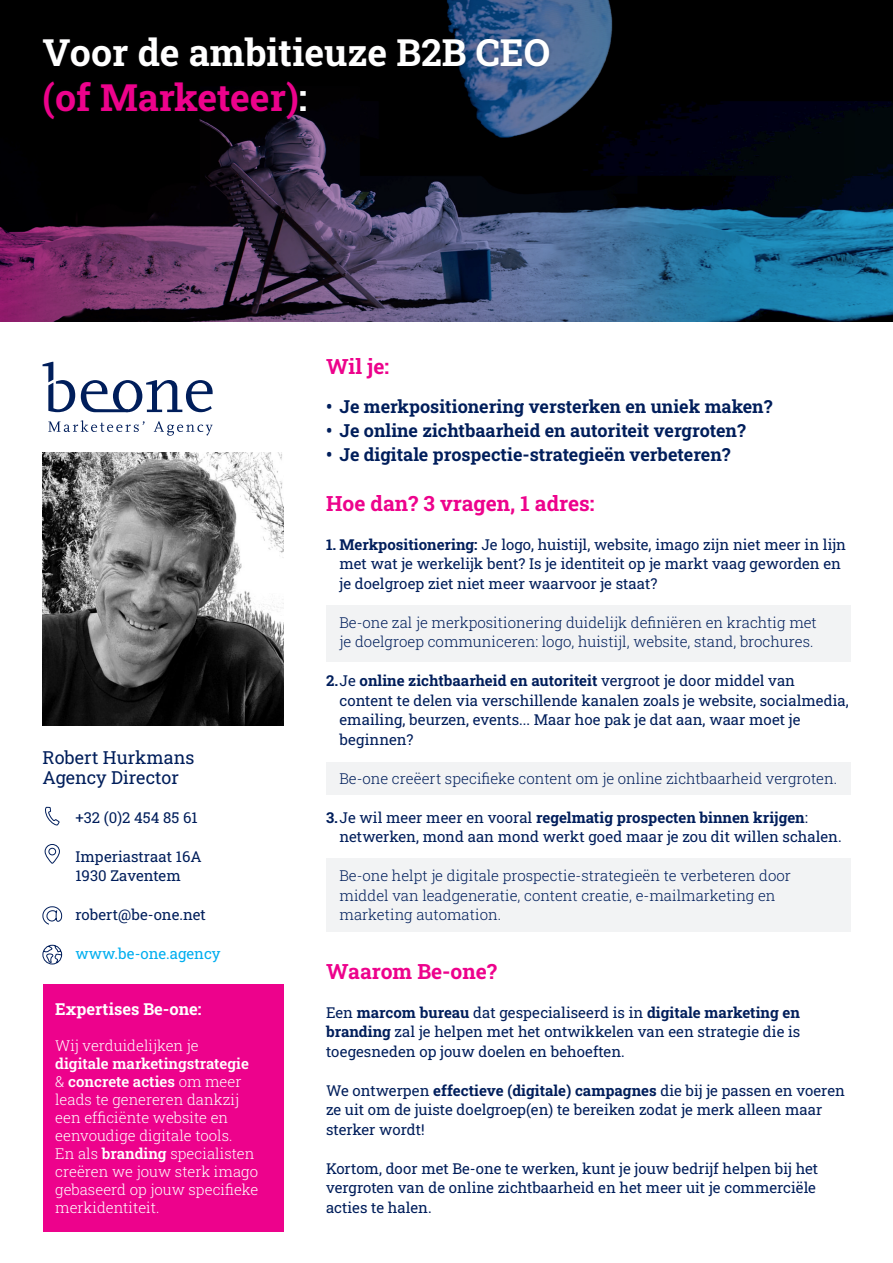
<style>
.page{position:relative;width:893px;height:1263px;background:#fff}
.page>*{position:absolute;margin:0;border:0;box-sizing:border-box;transform-origin:0 0}
.t1{font:700 37.5px "Roboto Slab";color:#fff}
.t2{font:700 37.5px "Roboto Slab";color:#ed028c}
.t3{font:700 21px "Roboto Slab";color:#ed028c}
.t4{font:700 18px "Roboto Slab";color:#001e5b}
.t5{font:18px "Roboto Slab";color:#001e5b}
.t6{font:700 16.5px "Roboto Slab";color:#fff}
.t7{font:15px/19.5px "Roboto Slab";color:#001e5b}
.t8{font:300 15px "Roboto Slab";color:#001e5b}
.t9{font:300 15px/18px "Roboto Slab";color:#fff}
.t10{font:15px "Roboto Slab";color:#00aeef}
.s1{color:#fff}
.s2{font-weight:600}
.s3{font-weight:700}
</style>
<div class="page">
<div style="left:326px;top:605px;width:524px;height:56px;background:#f2f3f4"></div>
<div style="left:326px;top:858px;width:524px;height:74px;background:#f2f3f4"></div>
<div style="left:326px;top:762px;width:524px;height:32px;background:#f2f3f4"></div>
<svg style="left:48px;top:420px;width:97px;height:12px"></svg>
<svg style="left:154px;top:421px;width:59px;height:15px"></svg>
<svg style="left:81px;top:380px;width:132px;height:32px"></svg>
<svg style="left:43px;top:362px;width:32px;height:50px"></svg>
<svg style="left:0;top:0;width:893px;height:321px;background:#21283c"></svg>
<div style="left:40px;top:34px;width:512px;height:88px;background:#231f20;opacity:.22"></div>
<div style="left:43px;top:984px;width:240px;height:248px;background:#ed028c"></div>
<img style="left:43px;top:452px;width:240px;height:273px">
<svg style="left:42px;top:944px;width:20px;height:21px"></svg>
<svg style="left:42px;top:906px;width:21px;height:19px"></svg>
<svg style="left:44px;top:844px;width:16px;height:20px"></svg>
<svg style="left:45px;top:806px;width:15px;height:20px"></svg>
<p class="t1" style="left:43px;top:27px;width:509px">Voor de ambitieuze B2B CEO</p>
<p class="t2" style="left:43px;top:72px;width:266px">(of Marketeer)<span class="s1">:</span></p>
<p class="t5" style="left:43px;top:745px;width:154px">Robert Hurkmans</p>
<p class="t5" style="left:43px;top:765px;width:138px">Agency Director</p>
<p class="t7" style="left:75px;top:807px;width:124px">+32 (0)2 454 85 61</p>
<p class="t7" style="left:75px;top:846px;width:128px">Imperiastraat 16A</p>
<p class="t7" style="left:75px;top:865px;width:107px">1930 Zaventem</p>
<p class="t7" style="left:75px;top:904px;width:132px">robert@be-one.net</p>
<p class="t10" style="left:75px;top:943px;width:147px">www.be-one.agency</p>
<p class="t6" style="left:55px;top:997px;width:148px">Expertises Be-one:</p>
<p class="t9" style="left:55px;top:1036px;width:145px">Wij verduidelijken je</p>
<p class="t9" style="left:55px;top:1054px;width:195px"><span class="s2">digitale marketingstrategie </span>&amp; <span class="s2">concrete acties</span> om meer leads te genereren dankzij een efficiënte website en eenvoudige digitale tools.</p>
<p class="t9" style="left:55px;top:1144px;width:205px">En als <span class="s2">branding</span> specialisten creëren we jouw sterk imago gebaseerd op jouw specifieke merkidentiteit.</p>
<p class="t3" style="left:326px;top:352px;width:65px">Wil je:</p>
<p class="t4" style="left:326px;top:394px;width:448px">• Je merkpositionering versterken en uniek maken?</p>
<p class="t4" style="left:326px;top:418px;width:421px">• Je online zichtbaarheid en autoriteit vergroten?</p>
<p class="t4" style="left:326px;top:442px;width:406px">• Je digitale prospectie-strategieën verbeteren?</p>
<p class="t3" style="left:326px;top:489px;width:270px">Hoe dan? 3 vragen, 1 adres:</p>
<p class="t7" style="left:339px;top:534px;width:508px;text-indent:-14px"><span class="s3">1. Merkpositionering:</span> Je logo, huistijl, website, imago zijn niet meer in lijn met wat je werkelijk bent? Is je identiteit op je markt vaag geworden en je doelgroep ziet niet meer waarvoor je staat?</p>
<p class="t8" style="left:339px;top:612px;width:479px">Be-one zal je merkpositionering duidelijk definiëren en krachtig met</p>
<p class="t8" style="left:339px;top:631px;width:475px">je doelgroep communiceren: logo, huistijl, website, stand, brochures.</p>
<p class="t7" style="left:339px;top:670px;width:511px;text-indent:-14px"><span class="s3">2.</span>Je <span class="s3">online zichtbaarheid en autoriteit</span> vergroot je door middel van content te delen via verschillende kanalen zoals je website, socialmedia, emailing, beurzen, events... Maar hoe pak je dat aan, waar moet je beginnen?</p>
<p class="t8" style="left:339px;top:768px;width:499px">Be-one creëert specifieke content om je online zichtbaarheid vergroten.</p>
<p class="t7" style="left:339px;top:807px;width:504px;text-indent:-14px"><span class="s3">3.</span>Je wil meer meer en vooral <span class="s3">regelmatig prospecten binnen krijgen</span>: netwerken, mond aan mond werkt goed maar je zou dit willen schalen.</p>
<p class="t8" style="left:339px;top:865px;width:453px">Be-one helpt je digitale prospectie-strategieën te verbeteren door</p>
<p class="t8" style="left:339px;top:885px;width:438px">middel van leadgeneratie, content creatie, e-mailmarketing en</p>
<p class="t8" style="left:339px;top:904px;width:163px">marketing automation.</p>
<p class="t3" style="left:326px;top:957px;width:172px">Waarom Be-one?</p>
<p class="t7" style="left:326px;top:1002px;width:476px;text-align:justify">Een <span class="s3">marcom bureau</span> dat gespecialiseerd is in <span class="s3">digitale marketing en branding</span> zal je helpen met het ontwikkelen van een strategie die is toegesneden op jouw doelen en behoeften.</p>
<p class="t7" style="left:326px;top:1080px;width:520px">We ontwerpen <span class="s3">effectieve (digitale) campagnes</span> die bij je passen en voeren ze uit om de juiste doelgroep(en) te bereiken zodat je merk alleen maar sterker wordt!</p>
<p class="t7" style="left:326px;top:1158px;width:494px">Kortom, door met Be-one te werken, kunt je jouw bedrijf helpen bij het vergroten van de online zichtbaarheid en het meer uit je commerciële acties te halen.</p>
</div>
